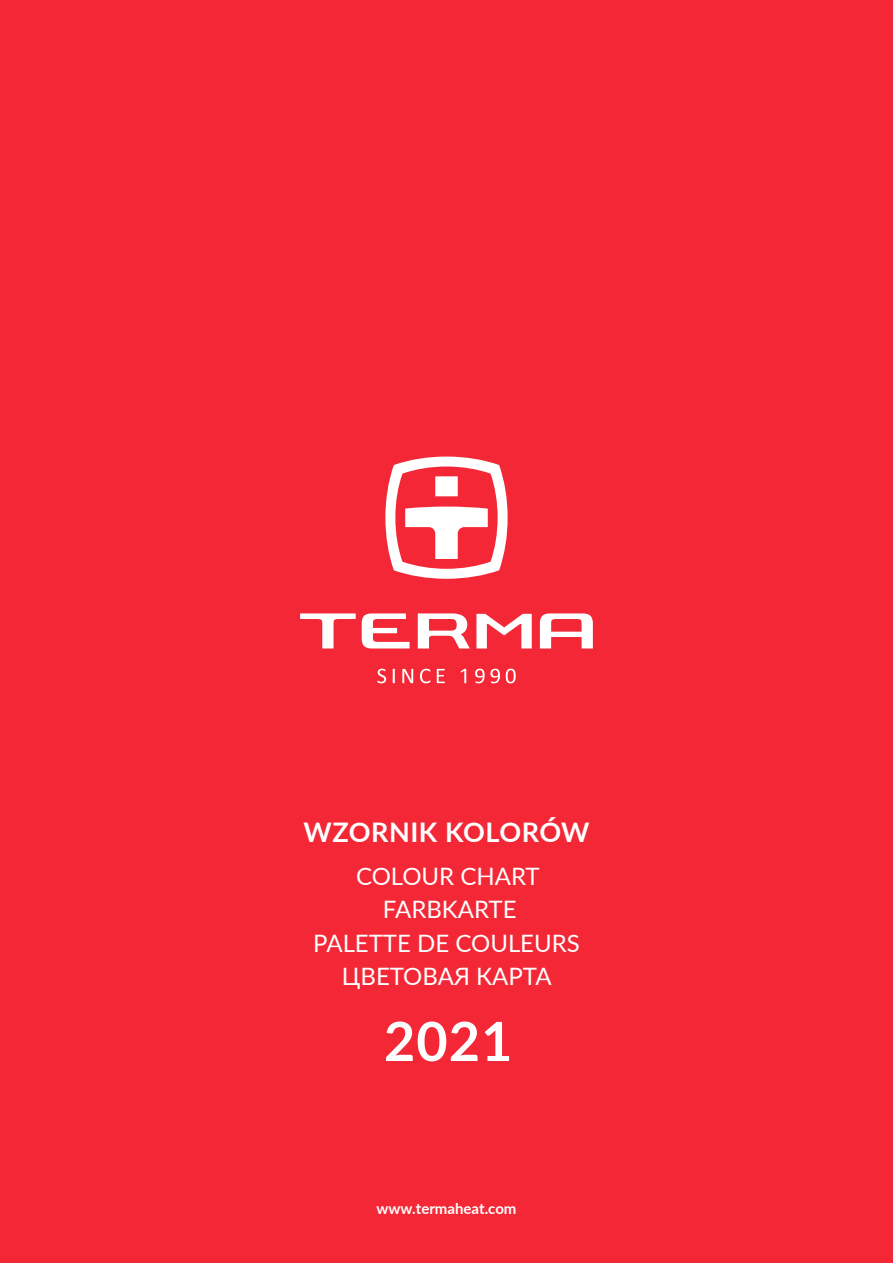
<style>
.page{position:relative;width:893px;height:1263px;background:#f32735}
.page>*{position:absolute;margin:0;border:0;box-sizing:border-box;transform-origin:0 0}
.t1{font:700 54px "Lato";color:#fff}
.t2{font:700 27px "Lato";letter-spacing:.02em;color:#fff}
.t3{font:24px "Lato";color:#fff}
.t4{font:700 15px "Lato";color:#fff}
</style>
<div class="page">
<svg style="left:385px;top:456px;width:123px;height:123px"></svg>
<svg style="left:300px;top:613px;width:56px;height:35px"></svg>
<svg style="left:362px;top:613px;width:48px;height:35px"></svg>
<svg style="left:476px;top:614px;width:56px;height:34px"></svg>
<svg style="left:540px;top:613px;width:53px;height:35px"></svg>
<svg style="left:418px;top:613px;width:52px;height:35px"></svg>
<svg style="left:377px;top:669px;width:9px;height:14px"></svg>
<svg style="left:393px;top:669px;width:2px;height:14px"></svg>
<svg style="left:402px;top:669px;width:11px;height:14px"></svg>
<svg style="left:420px;top:669px;width:10px;height:14px"></svg>
<svg style="left:437px;top:669px;width:8px;height:14px"></svg>
<svg style="left:475px;top:669px;width:25px;height:14px"></svg>
<svg style="left:506px;top:669px;width:10px;height:14px"></svg>
<svg style="left:461px;top:669px;width:5px;height:14px"></svg>
<p class="t2" style="left:303px;top:813px;width:288px">WZORNIK KOLORÓW</p>
<p class="t3" style="left:356px;top:859px;width:185px">COLOUR CHART</p>
<p class="t3" style="left:383px;top:892px;width:135px">FARBKARTE</p>
<p class="t3" style="left:313px;top:926px;width:268px">PALETTE DE COULEURS</p>
<p class="t3" style="left:342px;top:959px;width:211px">ЦВЕТОВАЯ КАРТА</p>
<p class="t1" style="left:384px;top:1001px;width:130px">2021</p>
<p class="t4" style="left:376px;top:1198px;width:142px">www.termaheat.com</p>
</div>
